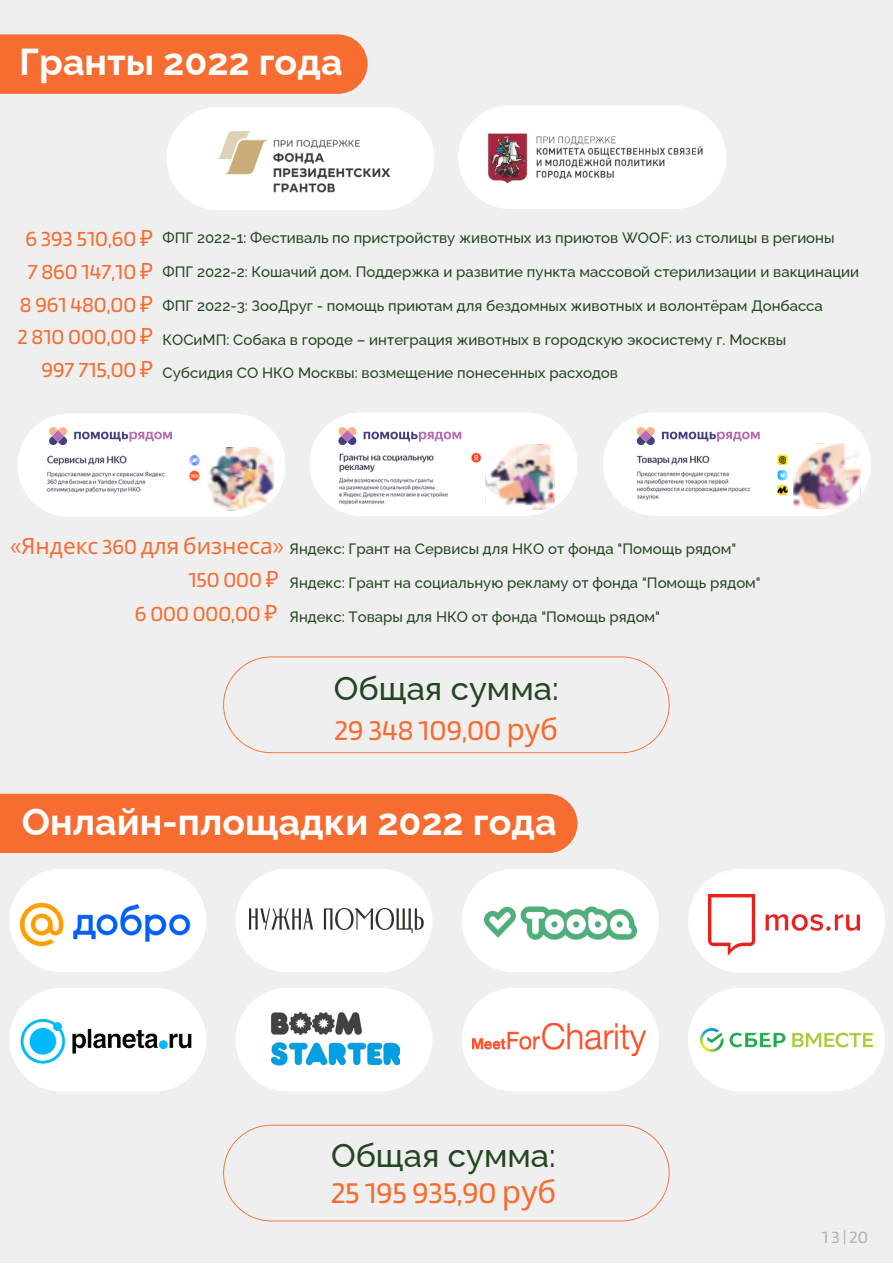
<style>
.page{position:relative;width:893px;height:1264px;background:#fff}
.page>*{position:absolute;margin:0;border:0;box-sizing:border-box;transform-origin:0 0}
.t1{font:700 37.5px "Raleway";color:#fff}
.t2{font:500 33px "Raleway";color:#234721}
.t3{font:31.5px "Blinker";color:#f76d31}
.t4{font:30px "Blinker";color:#f76d31}
.t5{font:22.5px "Blinker";color:#f76d31}
.t6{font:22.5px "Noto Sans";color:#f76d31}
.t7{font:18px "Blinker";color:#b4b4ad}
.t8{font:500 15px "Raleway";color:#234721}
.s1{font-family:"Noto Sans"}
.s2{font-family:"Blinker"}
</style>
<div class="page">
<div style="left:0;top:0;width:892px;height:1262px;background:#efefef"></div>
<div style="left:0;top:34px;width:367px;height:60px;background:#f76d31"></div>
<img style="left:10px;top:869px;width:196px;height:103px">
<div style="left:235px;top:868px;width:197px;height:104px;background:#fff;border-radius:52px"></div>
<div style="left:462px;top:868px;width:196px;height:104px;background:#fff;border-radius:52px"></div>
<img style="left:484px;top:906px;width:152px;height:34px">
<img style="left:249px;top:908px;width:174px;height:24px">
<div style="left:688px;top:869px;width:197px;height:103px;background:#fff;border-radius:52px"></div>
<img style="left:708px;top:894px;width:151px;height:61px">
<img style="left:13px;top:988px;width:190px;height:103px">
<div style="left:235px;top:987px;width:197px;height:104px;background:#fff;border-radius:52px"></div>
<div style="left:462px;top:987px;width:196px;height:104px;background:#fff;border-radius:52px"></div>
<div style="left:688px;top:987px;width:197px;height:104px;background:#fff;border-radius:52px"></div>
<img style="left:700px;top:1000px;width:172px;height:52px">
<img style="left:268px;top:987px;width:131px;height:104px">
<img style="left:472px;top:1023px;width:173px;height:32px">
<svg style="left:223px;top:656px;width:446px;height:97px"></svg>
<div style="left:0;top:793px;width:577px;height:60px;background:#f76d31"></div>
<svg style="left:223px;top:1124px;width:446px;height:97px"></svg>
<div style="left:18px;top:413px;width:267px;height:104px;background:#fff;border-radius:52px"></div>
<svg style="left:49px;top:427px;width:18px;height:18px"></svg>
<svg style="left:74px;top:431px;width:98px;height:10px"></svg>
<img style="left:207px;top:447px;width:67px;height:63px">
<div style="left:309px;top:412px;width:268px;height:104px;background:#fff;border-radius:52px"></div>
<img style="left:338px;top:452px;width:148px;height:53px">
<img style="left:486px;top:444px;width:68px;height:65px">
<svg style="left:338px;top:427px;width:19px;height:18px"></svg>
<svg style="left:363px;top:431px;width:98px;height:10px"></svg>
<div style="left:603px;top:412px;width:267px;height:104px;background:#fff;border-radius:52px"></div>
<svg style="left:636px;top:427px;width:19px;height:18px"></svg>
<svg style="left:662px;top:431px;width:97px;height:10px"></svg>
<img style="left:46px;top:455px;width:154px;height:38px">
<img style="left:636px;top:454px;width:152px;height:46px">
<img style="left:793px;top:444px;width:67px;height:64px">
<div style="left:166px;top:107px;width:268px;height:103px;background:#fff;border-radius:52px"></div>
<div style="left:458px;top:105px;width:268px;height:104px;background:#fff;border-radius:52px"></div>
<img style="left:487px;top:133px;width:216px;height:51px">
<img style="left:217px;top:110px;width:196px;height:98px">
<p class="t1" style="left:19px;top:40px;width:325px">Гранты 2022 года</p>
<p class="t5" style="left:25px;top:225px;width:129px">6 393 510,60 <span class="s1">₽</span></p>
<p class="t5" style="left:28px;top:257px;width:127px">7 860 147,10 <span class="s1">₽</span></p>
<p class="t5" style="left:20px;top:290px;width:135px">8 961 480,00 <span class="s1">₽</span></p>
<p class="t5" style="left:18px;top:322px;width:137px">2 810 000,00 <span class="s1">₽</span></p>
<p class="t5" style="left:42px;top:355px;width:113px">997 715,00 <span class="s1">₽</span></p>
<p class="t8" style="left:162px;top:229px;width:673px">ФПГ 2022-1: Фестиваль по пристройству животных из приютов WOOF: из столицы в регионы</p>
<p class="t8" style="left:162px;top:263px;width:698px">ФПГ 2022-2: Кошачий дом. Поддержка и развитие пункта массовой стерилизации и вакцинации</p>
<p class="t8" style="left:162px;top:297px;width:662px">ФПГ 2022-3: ЗооДруг - помощь приютам для бездомных животных и волонтёрам Донбасса</p>
<p class="t8" style="left:162px;top:330px;width:625px">КОСиМП: Собака в городе – интеграция животных в городскую экосистему г. Москвы</p>
<p class="t8" style="left:162px;top:364px;width:457px">Субсидия СО НКО Москвы: возмещение понесенных расходов</p>
<p class="t6" style="left:10px;top:530px;width:274px"><span class="s2">«</span>Яндекс <span class="s2">360</span> для бизнеса<span class="s2">»</span></p>
<p class="t5" style="left:188px;top:565px;width:92px">150 000 <span class="s1">₽</span></p>
<p class="t5" style="left:135px;top:599px;width:144px">6 000 000,00 <span class="s1">₽</span></p>
<p class="t8" style="left:289px;top:540px;width:448px">Яндекс: Грант на Сервисы для НКО от фонда "Помощь рядом"</p>
<p class="t8" style="left:289px;top:573px;width:473px">Яндекс: Грант на социальную рекламу от фонда "Помощь рядом"</p>
<p class="t8" style="left:289px;top:607px;width:372px">Яндекс: Товары для НКО от фонда "Помощь рядом"</p>
<p class="t2" style="left:334px;top:669px;width:226px">Общая сумма:</p>
<p class="t4" style="left:334px;top:710px;width:225px">29 348 109,00 <span class="s1">руб</span></p>
<p class="t1" style="left:22px;top:799px;width:536px">Онлайн-площадки 2022 года</p>
<p class="t2" style="left:331px;top:1135px;width:226px">Общая сумма:</p>
<p class="t3" style="left:331px;top:1172px;width:227px">25 195 935,90 <span class="s1">руб</span></p>
<p class="t7" style="left:821px;top:1225px;width:48px">13|20</p>
</div>
